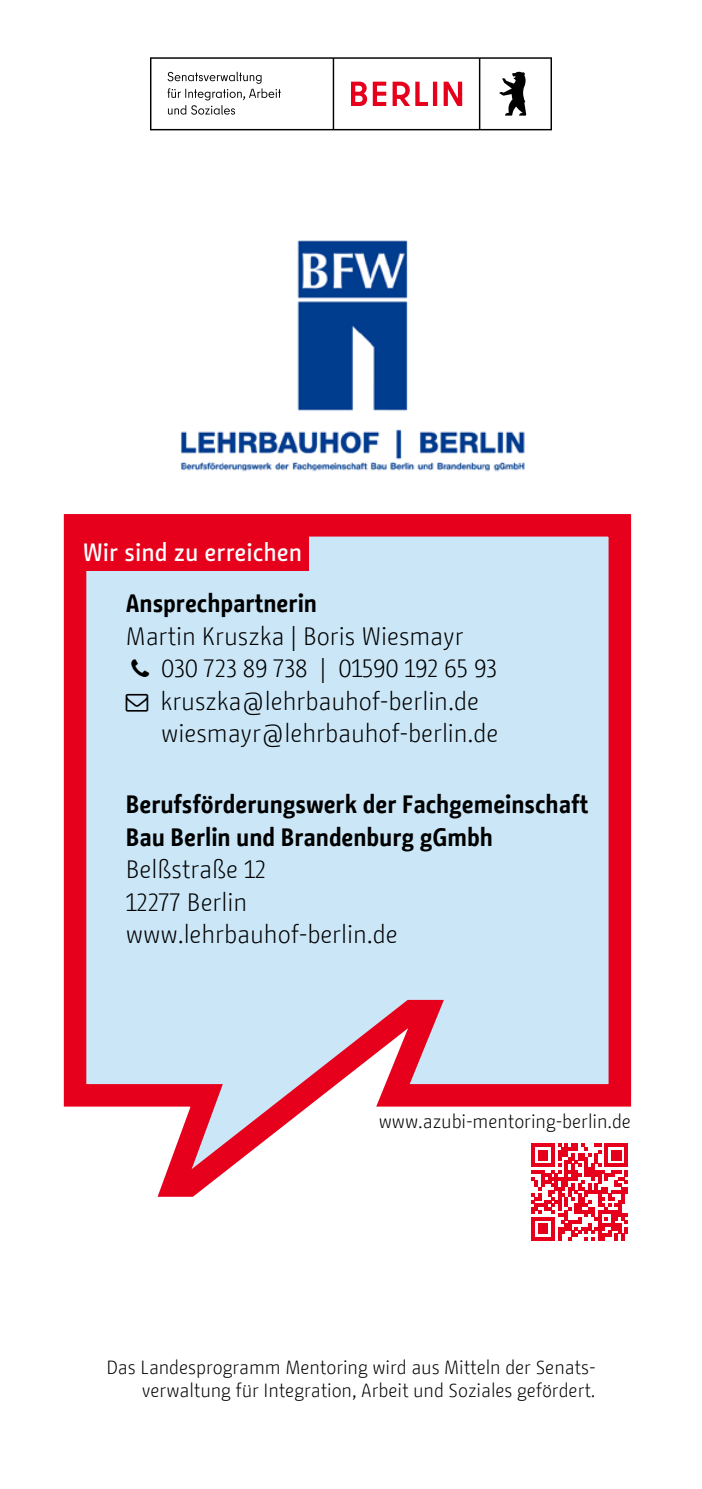
<style>
.page{position:relative;width:702px;height:1489px;background:#fff}
.page>*{position:absolute;margin:0;border:0;box-sizing:border-box;transform-origin:0 0}
.p_schwarz{font:300 25px "BMF Change";letter-spacing:-.005em;color:#000}
.H4_Ansprechpartner{font:700 25px/32.5px "BMF Change";letter-spacing:-.005em;color:#000}
.H3_Kontakt{font:500 25px "BMF Change";color:#fff}
.p_FSpruch{font:300 19px/22.8px "BMF Change";letter-spacing:-.005em;color:#000;text-align:right}
</style>
<div class="page">
<svg style="left:63px;top:514px;width:569px;height:683px;background:#d4c5d6"></svg>
<div style="left:524px;top:1136px;width:110px;height:110px;background:#fff"></div>
<svg style="left:531px;top:1143px;width:97px;height:97px"></svg>
<svg style="left:150px;top:57px;width:402px;height:73px"></svg>
<img style="left:180px;top:240px;width:345px;height:232px">
<div style="left:76px;top:535px;width:233px;height:35px;background:#e6001b"></div>
<svg style="left:131px;top:659px;width:18px;height:18px"></svg>
<svg style="left:126px;top:693px;width:22px;height:18px"></svg>
<h3 class="H3_Kontakt" style="left:83px;top:535px;width:221px">Wir sind zu erreichen</h3>
<h4 class="H4_Ansprechpartner" style="left:126px;top:587px;width:193px">Ansprechpartnerin</h4>
<p class="p_schwarz" style="left:126px;top:618px;width:339px">Martin Kruszka | Boris Wiesmayr</p>
<p class="p_schwarz" style="left:161px;top:651px;width:337px">030 723 89 738 | 01590 192 65 93</p>
<p class="p_schwarz" style="left:160px;top:683px;width:320px">kruszka@lehrbauhof-berlin.de</p>
<p class="p_schwarz" style="left:161px;top:716px;width:339px">wiesmayr@lehrbauhof-berlin.de</p>
<h4 class="H4_Ansprechpartner" style="left:126px;top:788px;width:464px">Berufsförderungswerk der Fachgemeinschaft<br>Bau Berlin und Brandenburg gGmbh</h4>
<p class="p_schwarz" style="left:126px;top:851px;width:142px">Belßstraße 12</p>
<p class="p_schwarz" style="left:126px;top:884px;width:123px">12277 Berlin</p>
<p class="p_schwarz" style="left:126px;top:916px;width:273px">www.lehrbauhof-berlin.de</p>
<p class="p_FSpruch" style="left:379px;top:1110px;width:254px">www.azubi-mentoring-berlin.de</p>
<p class="p_FSpruch" style="left:106px;top:1356px;width:490px">Das Landesprogramm Mentoring wird aus Mitteln der Senats&shy;verwaltung für Integration, Arbeit und Soziales gefördert.</p>
</div>
